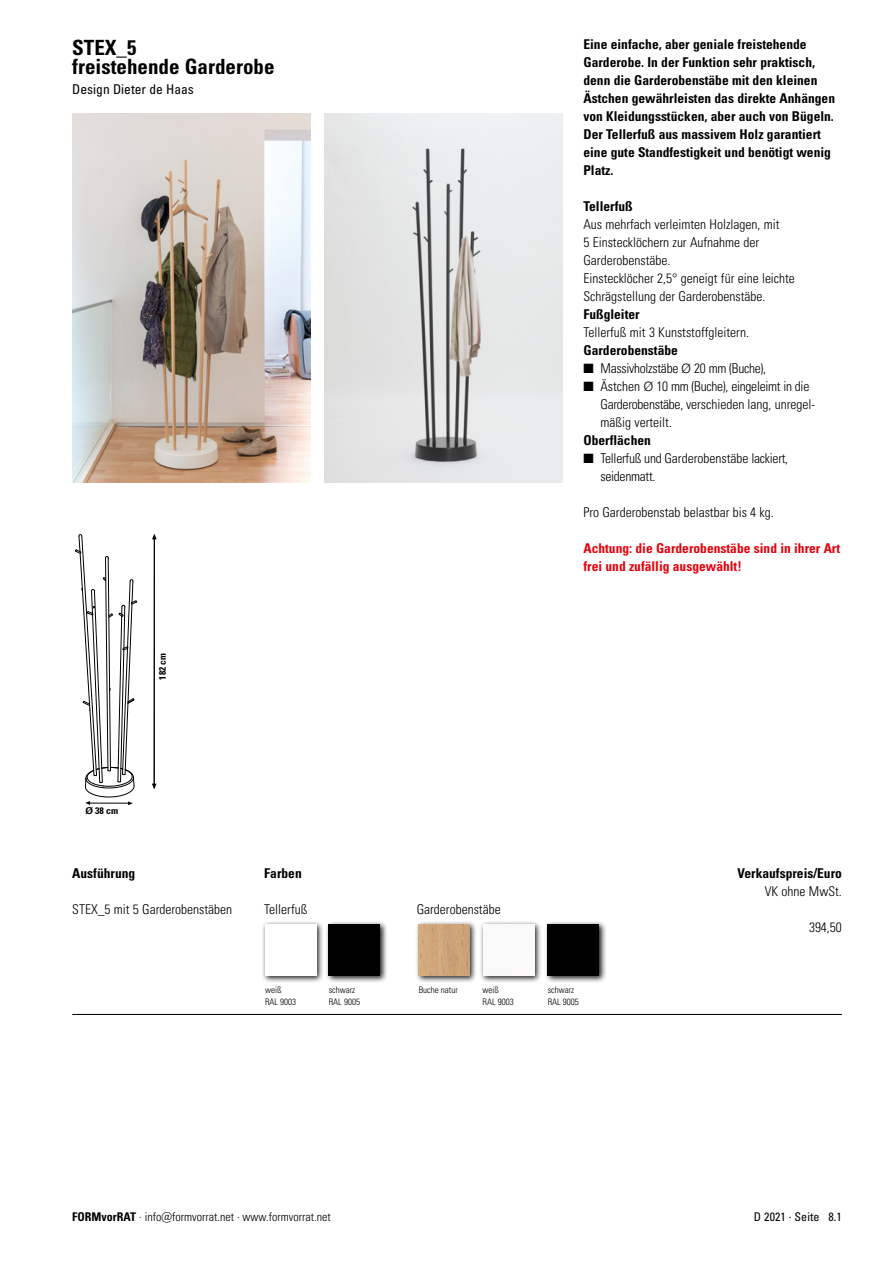
<style>
.page{position:relative;width:893px;height:1263px;background:#fff}
.page>*{position:absolute;margin:0;border:0;box-sizing:border-box;transform-origin:0 0}
.t1{font:700 condensed 21px/19.5px "Univers LT Pro";color:#000}
.t2{font:300 condensed 13.5px/18px "Univers LT Pro";color:#000}
.t3{font:700 condensed 13.5px/18px "Univers LT Pro";color:#000}
.t4{font:300 condensed 13.5px/18px "Univers LT Pro";letter-spacing:-.02em;color:#000}
.t5{font:700 condensed 13.5px/18px "Univers LT Pro";color:#e3000b}
.t6{font:condensed 13.5px "Univers LT Pro";color:#000}
.t7{font:300 condensed 12px "Univers LT Pro";color:#000}
.t8{font:condensed 12px "Univers LT Pro";letter-spacing:.005em;color:#000}
.t9{font:700 condensed 9.45px "Univers LT";color:#000;scale:1.04 1}
.t10{font:700 condensed 9.45px "Univers LT";color:#000}
.t11{font:300 condensed 9px "Univers LT Pro";color:#000}
.s1{font-stretch:normal}
.s2{font-family:"Univers LT Pro 45";font-stretch:normal;font-size:12.9px}
.s3{font-weight:700}
</style>
<div class="page">
<img style="left:72px;top:114px;width:238px;height:368px">
<img style="left:324px;top:114px;width:238px;height:368px">
<svg style="left:75px;top:534px;width:62px;height:271px"></svg>
<svg style="left:152px;top:534px;width:4px;height:5px"></svg>
<svg style="left:152px;top:784px;width:4px;height:5px"></svg>
<hr style="left:154px;top:539px;width:1px;height:245px;background:#000">
<div style="left:261px;top:920px;width:63px;height:63px;background:#000;opacity:.9"></div>
<div style="left:265px;top:924px;width:51px;height:51px;background:#fff"></div>
<div style="left:325px;top:920px;width:63px;height:63px;background:#000;opacity:.9"></div>
<div style="left:329px;top:924px;width:51px;height:51px;background:#000"></div>
<hr style="left:72px;top:1014px;width:770px;height:1px;background:#000">
<div style="left:415px;top:920px;width:63px;height:63px;background:#000;opacity:.9"></div>
<img style="left:419px;top:924px;width:51px;height:51px">
<div style="left:544px;top:920px;width:63px;height:63px;background:#000;opacity:.9"></div>
<div style="left:548px;top:924px;width:51px;height:51px;background:#000"></div>
<div style="left:480px;top:920px;width:62px;height:63px;background:#000;opacity:.9"></div>
<img style="left:483px;top:924px;width:51px;height:51px">
<h1 class="t1" style="left:72px;top:37px;width:204px">STEX_5<br>freistehende Garderobe</h1>
<p class="t6" style="left:72px;top:80px;width:123px">Design Dieter de Haas</p>
<p class="t10" style="left:157px;top:679px;width:28px;rotate:-90deg">182 cm</p>
<p class="t9" style="left:85px;top:804px;width:33px"><span class="s1">Ø</span> 38 cm</p>
<p class="t3" style="left:583px;top:35px;width:253px">Eine einfache, aber geniale freistehende Garderobe. In der Funktion sehr praktisch, denn die Garderobenstäbe mit den kleinen Ästchen gewährleisten das direkte Anhängen von Kleidungsstücken, aber auch von Bügeln.<br>Der Tellerfuß aus massivem Holz garantiert eine gute Standfestigkeit und benötigt wenig Platz.</p>
<p class="t3" style="left:583px;top:197px;width:51px">Tellerfuß</p>
<p class="t2" style="left:583px;top:215px;width:213px">Aus mehrfach verleimten Holzlagen, mit<br>5 Einstecklöchern zur Aufnahme der Garderobenstäbe.<br>Einstecklöcher 2,5° geneigt für eine leichte Schrägstellung der Garderobenstäbe.</p>
<p class="t3" style="left:583px;top:305px;width:58px">Fußgleiter</p>
<p class="t2" style="left:583px;top:323px;width:167px">Tellerfuß mit 3 Kunststoffgleitern.</p>
<p class="t3" style="left:583px;top:341px;width:96px">Garderobenstäbe</p>
<p class="t4" style="left:583px;top:359px;width:184px">■ Massivholzstäbe <span class="s2">Ø</span> 20 mm (Buche),</p>
<p class="t2" style="left:600px;top:377px;width:216px;text-indent:-17px">■ Ästchen <span class="s2">Ø</span> 10 mm (Buche), eingeleimt in die<br>Garderobenstäbe, verschieden lang, unregel&shy;mäßig verteilt.</p>
<p class="t3" style="left:583px;top:431px;width:69px">Oberflächen</p>
<p class="t4" style="left:600px;top:449px;width:189px;text-indent:-17px">■ Tellerfuß und Garderobenstäbe lackiert, seidenmatt.</p>
<p class="t2" style="left:583px;top:503px;width:192px">Pro Garderobenstab belastbar bis 4 kg.</p>
<p class="t5" style="left:583px;top:539px;width:258px">Achtung: die Garderobenstäbe sind in ihrer Art frei und zufällig ausgewählt!</p>
<p class="t3" style="left:72px;top:864px;width:64px">Ausführung</p>
<p class="t3" style="left:264px;top:864px;width:39px">Farben</p>
<p class="t3" style="left:737px;top:864px;width:106px">Verkaufspreis/Euro</p>
<p class="t2" style="left:765px;top:882px;width:79px">VK ohne MwSt.</p>
<p class="t2" style="left:72px;top:900px;width:161px">STEX_5 mit 5 Garderobenstäben</p>
<p class="t2" style="left:264px;top:900px;width:45px">Tellerfuß</p>
<p class="t2" style="left:417px;top:900px;width:85px">Garderobenstäbe</p>
<p class="t2" style="left:809px;top:918px;width:34px">394,50</p>
<p class="t11" style="left:265px;top:983px;width:18px">weiß</p>
<p class="t11" style="left:329px;top:983px;width:28px">schwarz</p>
<p class="t11" style="left:265px;top:995px;width:33px">RAL 9003</p>
<p class="t11" style="left:329px;top:995px;width:33px">RAL 9005</p>
<p class="t11" style="left:419px;top:983px;width:41px">Buche natur</p>
<p class="t11" style="left:482px;top:983px;width:18px">weiß</p>
<p class="t11" style="left:548px;top:983px;width:28px">schwarz</p>
<p class="t11" style="left:483px;top:995px;width:33px">RAL 9003</p>
<p class="t11" style="left:548px;top:995px;width:33px">RAL 9005</p>
<p class="t7" style="left:72px;top:1208px;width:260px"><span class="s3">FORMvorRAT</span> · info@formvorrat.net · www.formvorrat.net</p>
<p class="t8" style="left:754px;top:1209px;width:90px">D 2021 · Seite 8.1</p>
</div>
